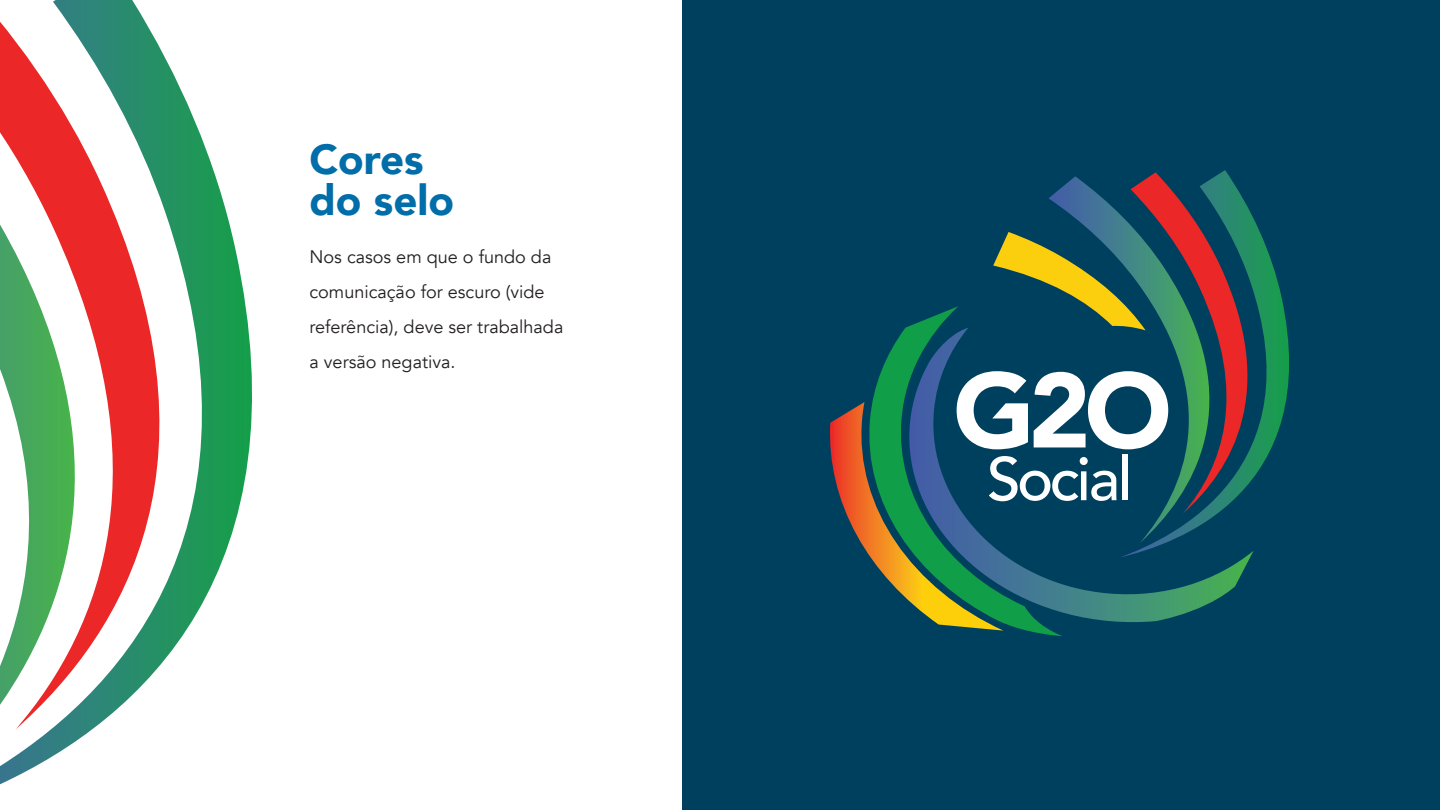
<style>
.page{position:relative;width:1440px;height:810px;background:#fff}
.page>*{position:absolute;margin:0;border:0;box-sizing:border-box;transform-origin:0 0}
.t1{font:500 60.82px "Avenir";letter-spacing:-.04em;color:#fff}
.t2{font:900 42px/41px "Avenir";color:#016da9}
.t3{font:18.08px/35.2px "Avenir";color:#231f20}
</style>
<div class="page">
<svg style="left:226px;top:211px;width:26px;height:340px"></svg>
<svg style="left:0;top:0;width:226px;height:649px"></svg>
<svg style="left:0;top:225px;width:120px;height:91px"></svg>
<svg style="left:0;top:316px;width:173px;height:469px"></svg>
<div style="left:682px;top:0;width:758px;height:810px;background:#00405f"></div>
<svg style="left:1222px;top:170px;width:67px;height:261px"></svg>
<svg style="left:1150px;top:172px;width:128px;height:305px"></svg>
<svg style="left:1048px;top:176px;width:205px;height:152px"></svg>
<svg style="left:993px;top:232px;width:153px;height:96px"></svg>
<svg style="left:1062px;top:328px;width:192px;height:294px"></svg>
<svg style="left:881px;top:306px;width:181px;height:330px"></svg>
<svg style="left:830px;top:371px;width:198px;height:260px"></svg>
<h2 class="t2" style="left:309px;top:138px;width:146px">Cores do selo</h2>
<p class="t3" style="left:309px;top:239px;width:255px">Nos casos em que o fundo da comunicação for escuro (vide referência), deve ser trabalhada a versão negativa.</p>
<h1 class="t1" style="left:987px;top:426px;width:147px">Social</h1>
</div>
